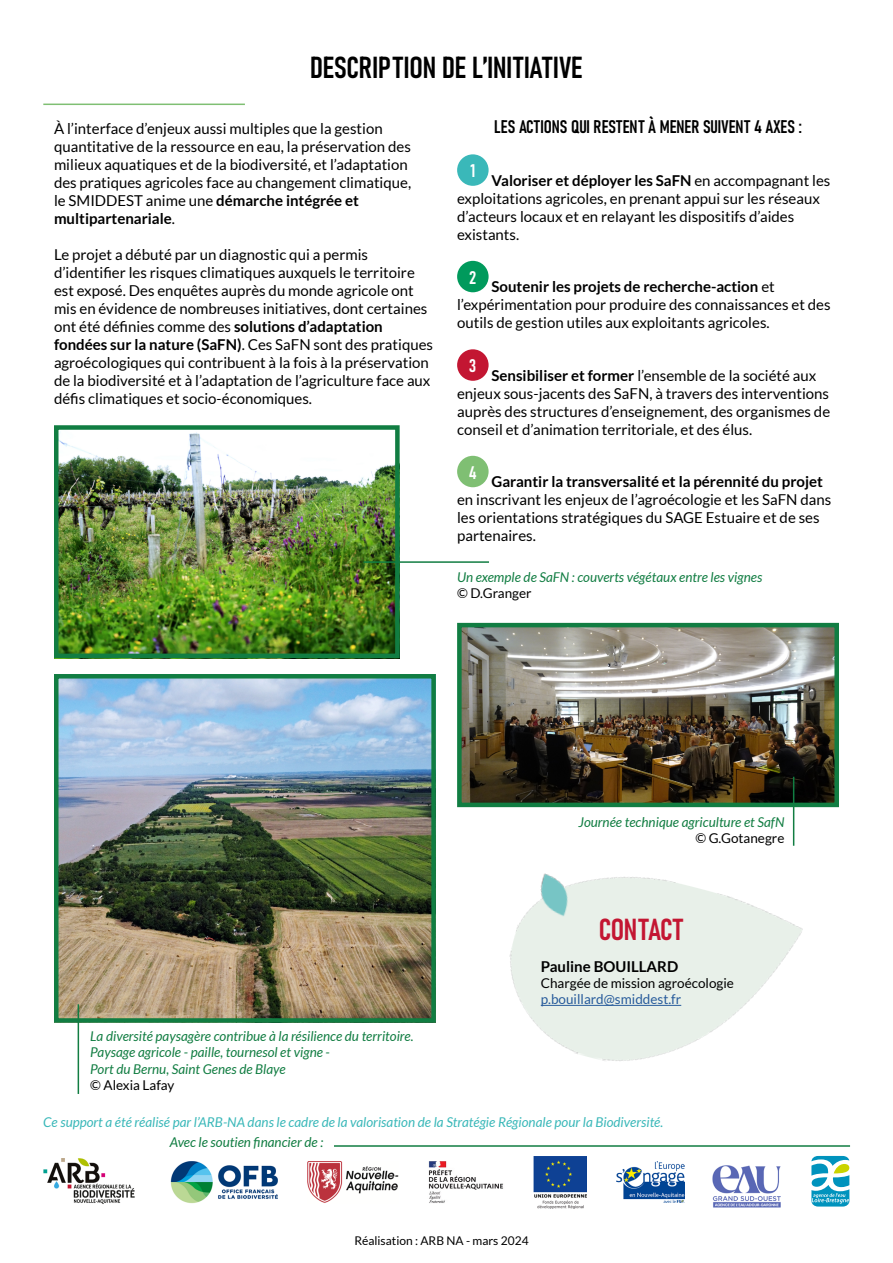
<style>
.page{position:relative;width:893px;height:1263px;background:#fff}
.page>*{position:absolute;margin:0;border:0;box-sizing:border-box;transform-origin:0 0}
.t1{font:30px "Bahnschrift";color:#000}
.t2{font:30px "Bahnschrift";letter-spacing:-.015em;color:#c31632}
.t3{font:18px "Bahnschrift";color:#000}
.t4{font:18px "Bahnschrift";color:#fff}
.t5{font:15px/18px "Lato";color:#000}
.t6{font:700 15px "Lato";color:#000}
.t7{font:italic 13.5px/16.2px "Lato";color:#117d42}
.t8{font:italic 13.5px "Lato";color:#3ab8b9}
.t9{font:13.5px "Lato";color:#000}
.t10{font:13.5px "Lato";color:#275b9b}
.t11{font:12px "Lato";color:#000}
.s1{font-weight:700}
</style>
<div class="page">
<img style="left:43px;top:1158px;width:92px;height:46px">
<img style="left:171px;top:1161px;width:107px;height:42px">
<img style="left:307px;top:1161px;width:91px;height:42px">
<img style="left:428px;top:1161px;width:75px;height:42px">
<svg style="left:811px;top:1155px;width:39px;height:52px"></svg>
<img style="left:534px;top:1156px;width:53px;height:53px">
<img style="left:617px;top:1161px;width:67px;height:42px">
<img style="left:59px;top:679px;width:372px;height:339px">
<div style="left:54px;top:674px;width:382px;height:349px;border:4px solid #117d42"></div>
<img style="left:59px;top:432px;width:336px;height:221px">
<div style="left:54px;top:425px;width:346px;height:233px;border:4px solid #117d42"></div>
<hr style="left:364px;top:561px;width:125px;height:2px;background:#117d42">
<hr style="left:78px;top:1004px;width:1px;height:90px;background:#117d42">
<hr style="left:43px;top:104px;width:202px;height:1px;background:#7fbf73">
<hr style="left:334px;top:1145px;width:516px;height:2px;background:#117d42">
<div style="left:457px;top:154px;width:32px;height:32px;background:#3ab8b9;border-radius:50%"></div>
<div style="left:457px;top:261px;width:32px;height:31px;background:#009a5c;border-radius:50%"></div>
<div style="left:457px;top:349px;width:32px;height:32px;background:#c31632;border-radius:50%"></div>
<div style="left:457px;top:456px;width:32px;height:31px;background:#7fbf73;border-radius:50%"></div>
<img style="left:462px;top:628px;width:372px;height:174px">
<div style="left:457px;top:623px;width:382px;height:184px;border:4px solid #117d42"></div>
<img style="left:509px;top:873px;width:294px;height:188px">
<hr style="left:541px;top:1005px;width:140px;height:1px;background:#275b9b">
<img style="left:712px;top:1165px;width:69px;height:43px">
<hr style="left:793px;top:777px;width:1px;height:69px;background:#117d42">
<h1 class="t1" style="left:310px;top:44px;width:274px">DESCRIPTION DE L’INITIATIVE</h1>
<p class="t5" style="left:54px;top:120px;width:359px">À l’interface d’enjeux aussi multiples que la gestion quantitative de la ressource en eau, la préservation des milieux aquatiques et de la biodiversité, et l’adaptation des pratiques agricoles face au changement climatique, le SMIDDEST anime une <span class="s1">démarche intégrée et multipartenariale</span>.</p>
<p class="t5" style="left:54px;top:246px;width:381px">Le projet a débuté par un diagnostic qui a permis d’identifier les risques climatiques auxquels le territoire est exposé. Des enquêtes auprès du monde agricole ont mis en évidence de nombreuses initiatives, dont certaines ont été définies comme des <span class="s1">solutions d’adaptation fondées sur la nature (SaFN)</span>. Ces SaFN sont des pratiques agroécologiques qui contribuent à la fois à la préservation de la biodiversité et à l’adaptation de l’agriculture face aux défis climatiques et socio-économiques.</p>
<p class="t3" style="left:494px;top:113px;width:309px">LES ACTIONS QUI RESTENT À MENER SUIVENT 4 AXES :</p>
<p class="t4" style="left:470px;top:157px;width:6px">1</p>
<p class="t5" style="left:457px;top:171px;width:375px;text-indent:34px"><span class="s1">Valoriser et déployer les SaFN</span> en accompagnant les exploitations agricoles, en prenant appui sur les réseaux d’acteurs locaux et en relayant les dispositifs d’aides existants.</p>
<p class="t4" style="left:469px;top:264px;width:9px">2</p>
<p class="t5" style="left:457px;top:278px;width:375px;text-indent:34px"><span class="s1">Soutenir les projets de recherche-action</span> et l’expérimentation pour produire des connaissances et des outils de gestion utiles aux exploitants agricoles.</p>
<p class="t4" style="left:469px;top:352px;width:9px">3</p>
<p class="t5" style="left:457px;top:366px;width:375px;text-indent:34px"><span class="s1">Sensibiliser et former</span> l’ensemble de la société aux enjeux sous-jacents des SaFN, à travers des interventions auprès des structures d’enseignement, des organismes de conseil et d’animation territoriale, et des élus.</p>
<p class="t4" style="left:469px;top:459px;width:9px">4</p>
<p class="t6" style="left:491px;top:473px;width:333px">Garantir la transversalité et la pérennité du projet</p>
<p class="t5" style="left:457px;top:491px;width:376px">en inscrivant les enjeux de l’agroécologie et les SaFN dans les orientations stratégiques du SAGE Estuaire et de ses partenaires.</p>
<p class="t7" style="left:457px;top:570px;width:307px">Un exemple de SaFN : couverts végétaux entre les vignes</p>
<p class="t9" style="left:457px;top:586px;width:76px">© D.Granger</p>
<p class="t7" style="left:90px;top:1028px;width:325px">La diversité paysagère contribue à la résilience du territoire.<br>Paysage agricole - paille, tournesol et vigne -<br>Port du Bernu, Saint Genes de Blaye</p>
<p class="t9" style="left:90px;top:1077px;width:86px">© Alexia Lafay</p>
<p class="t7" style="left:578px;top:814px;width:207px">Journée technique agriculture et SafN</p>
<p class="t9" style="left:695px;top:830px;width:91px">© G.Gotanegre</p>
<h1 class="t2" style="left:599px;top:907px;width:86px">CONTACT</h1>
<p class="t6" style="left:541px;top:958px;width:139px">Pauline BOUILLARD</p>
<p class="t9" style="left:541px;top:976px;width:195px">Chargée de mission agroécologie</p>
<p class="t10" style="left:541px;top:992px;width:142px">p.bouillard@smiddest.fr</p>
<p class="t8" style="left:43px;top:1115px;width:621px">Ce support a été réalisé par l’ARB-NA dans le cadre de la valorisation de la Stratégie Régionale pour la Biodiversité.</p>
<p class="t7" style="left:170px;top:1134px;width:155px">Avec le soutien financier de :</p>
<p class="t11" style="left:354px;top:1234px;width:176px">Réalisation : ARB NA - mars 2024</p>
</div>
